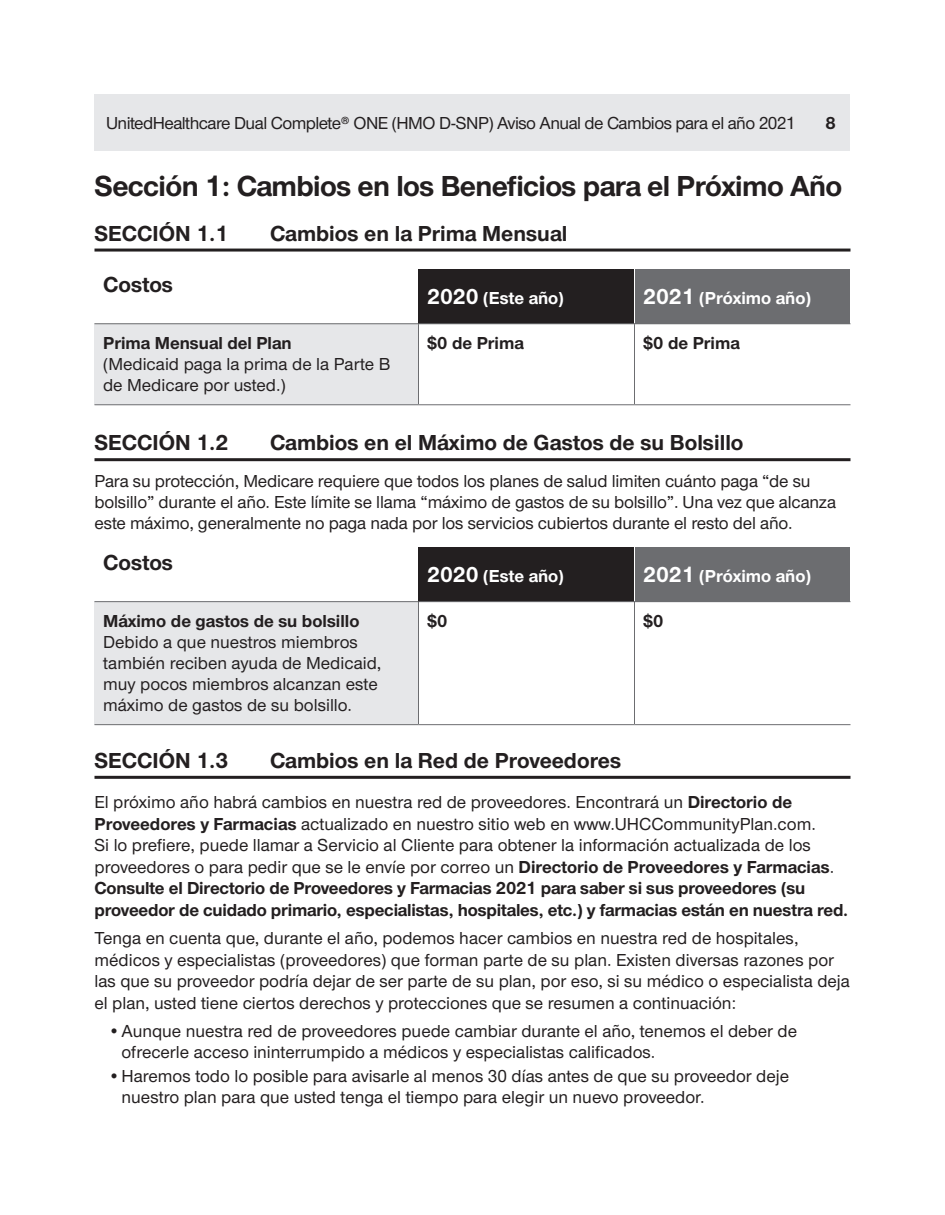
<style>
.page{position:relative;width:945px;height:1215px;background:#fff}
.page>*{position:absolute;margin:0;border:0;box-sizing:border-box;transform-origin:0 0}
.t1{font:700 30px "UHC Sans";letter-spacing:-.02em;color:#231f20}
.t2{font:700 22.5px "UHC Sans";color:#231f20}
.t3{font:500 18px/21px "UHC Sans";color:#231f20}
.t4{font:500 18px "UHC Sans";letter-spacing:-.03em;color:#231f20}
.t5{font:700 18px "UHC Sans";color:#231f20}
.t6{font:700 18px "UHC Sans";color:#fff}
.s1{font-size:22.5px}
.s2{font-weight:700}
</style>
<div class="page">
<div style="left:94px;top:94px;width:756px;height:57px;background:#e6e7e9"></div>
<hr style="left:94px;top:249px;width:756px;height:3px;background:#231f20">
<div style="left:418px;top:269px;width:216px;height:55px;background:#231f20"></div>
<div style="left:634px;top:269px;width:216px;height:55px;background:#6c6d70"></div>
<div style="left:94px;top:324px;width:324px;height:81px;background:#e6e7e9"></div>
<hr style="left:418px;top:324px;width:1px;height:80px;background:#6c6d70">
<hr style="left:634px;top:324px;width:1px;height:80px;background:#6c6d70">
<hr style="left:634px;top:269px;width:1px;height:54px;background:#fff">
<hr style="left:94px;top:323px;width:324px;height:1px;background:#6c6d70">
<hr style="left:418px;top:323px;width:216px;height:1px;background:#6c6d70">
<hr style="left:94px;top:404px;width:324px;height:1px;background:#6c6d70">
<hr style="left:418px;top:404px;width:216px;height:1px;background:#6c6d70">
<hr style="left:634px;top:404px;width:216px;height:1px;background:#6c6d70">
<hr style="left:94px;top:458px;width:756px;height:3px;background:#231f20">
<div style="left:418px;top:547px;width:216px;height:55px;background:#231f20"></div>
<div style="left:634px;top:547px;width:216px;height:55px;background:#6c6d70"></div>
<div style="left:94px;top:602px;width:324px;height:123px;background:#e6e7e9"></div>
<hr style="left:418px;top:602px;width:1px;height:122px;background:#6c6d70">
<hr style="left:634px;top:602px;width:1px;height:122px;background:#6c6d70">
<hr style="left:634px;top:547px;width:1px;height:54px;background:#fff">
<hr style="left:94px;top:601px;width:324px;height:1px;background:#6c6d70">
<hr style="left:418px;top:601px;width:216px;height:1px;background:#6c6d70">
<hr style="left:94px;top:724px;width:324px;height:1px;background:#6c6d70">
<hr style="left:418px;top:724px;width:216px;height:1px;background:#6c6d70">
<hr style="left:634px;top:724px;width:216px;height:1px;background:#6c6d70">
<hr style="left:94px;top:776px;width:756px;height:3px;background:#231f20">
<p class="t4" style="left:106px;top:111px;width:691px">UnitedHealthcare Dual Complete® ONE (HMO D-SNP) Aviso Anual de Cambios para el año 2021</p>
<p class="t5" style="left:825px;top:110px;width:12px">8</p>
<h1 class="t1" style="left:94px;top:165px;width:749px">Sección 1: Cambios en los Beneficios para el Próximo Año</h1>
<p class="t2" style="left:94px;top:218px;width:135px">SECCIÓN 1.1</p>
<p class="t2" style="left:270px;top:218px;width:299px">Cambios en la Prima Mensual</p>
<p class="t2" style="left:103px;top:270px;width:71px">Costos</p>
<p class="t6" style="left:427px;top:286px;width:138px"><span class="s1">2020</span> (Este año)</p>
<p class="t6" style="left:643px;top:286px;width:169px"><span class="s1">2021</span> (Próximo año)</p>
<p class="t5" style="left:103px;top:331px;width:190px">Prima Mensual del Plan</p>
<p class="t3" style="left:103px;top:353px;width:289px">(Medicaid paga la prima de la Parte B de Medicare por usted.)</p>
<p class="t5" style="left:427px;top:331px;width:98px">$0 de Prima</p>
<p class="t5" style="left:643px;top:331px;width:98px">$0 de Prima</p>
<p class="t2" style="left:94px;top:428px;width:135px">SECCIÓN 1.2</p>
<p class="t2" style="left:270px;top:428px;width:475px">Cambios en el Máximo de Gastos de su Bolsillo</p>
<p class="t3" style="left:94px;top:470px;width:743px">Para su protección, Medicare requiere que todos los planes de salud limiten cuánto paga “de su bolsillo” durante el año. Este límite se llama “máximo de gastos de su bolsillo”. Una vez que alcanza este máximo, generalmente no paga nada por los servicios cubiertos durante el resto del año.</p>
<p class="t2" style="left:103px;top:548px;width:71px">Costos</p>
<p class="t6" style="left:427px;top:564px;width:138px"><span class="s1">2020</span> (Este año)</p>
<p class="t6" style="left:643px;top:564px;width:169px"><span class="s1">2021</span> (Próximo año)</p>
<p class="t5" style="left:103px;top:609px;width:258px">Máximo de gastos de su bolsillo</p>
<p class="t3" style="left:103px;top:631px;width:280px">Debido a que nuestros miembros también reciben ayuda de Medicaid, muy pocos miembros alcanzan este máximo de gastos de su bolsillo.</p>
<p class="t5" style="left:427px;top:609px;width:22px">$0</p>
<p class="t5" style="left:643px;top:609px;width:22px">$0</p>
<p class="t2" style="left:94px;top:745px;width:135px">SECCIÓN 1.3</p>
<p class="t2" style="left:270px;top:745px;width:353px">Cambios en la Red de Proveedores</p>
<p class="t3" style="left:94px;top:790px;width:755px;line-height:21.6px">El próximo año habrá cambios en nuestra red de proveedores. Encontrará un <span class="s2">Directorio de Proveedores y Farmacias</span> actualizado en nuestro sitio web en www.UHCCommunityPlan.com.<br>Si lo prefiere, puede llamar a Servicio al Cliente para obtener la información actualizada de los proveedores o para pedir que se le envíe por correo un <span class="s2">Directorio de Proveedores y Farmacias</span>.<br><span class="s2">Consulte el Directorio de Proveedores y Farmacias 2021 para saber si sus proveedores (su proveedor de cuidado primario, especialistas, hospitales, etc.) y farmacias están en nuestra red.</span></p>
<p class="t3" style="left:94px;top:927px;width:757px;line-height:21.6px">Tenga en cuenta que, durante el año, podemos hacer cambios en nuestra red de hospitales, médicos y especialistas (proveedores) que forman parte de su plan. Existen diversas razones por las que su proveedor podría dejar de ser parte de su plan, por eso, si su médico o especialista deja el plan, usted tiene ciertos derechos y protecciones que se resumen a continuación:</p>
<p class="t3" style="left:122px;top:1020px;width:677px;text-indent:-14px">•Aunque nuestra red de proveedores puede cambiar durante el año, tenemos el deber de ofrecerle acceso ininterrumpido a médicos y especialistas calificados.</p>
<p class="t3" style="left:122px;top:1065px;width:669px;text-indent:-14px">•Haremos todo lo posible para avisarle al menos 30 días antes de que su proveedor deje nuestro plan para que usted tenga el tiempo para elegir un nuevo proveedor.</p>
</div>
